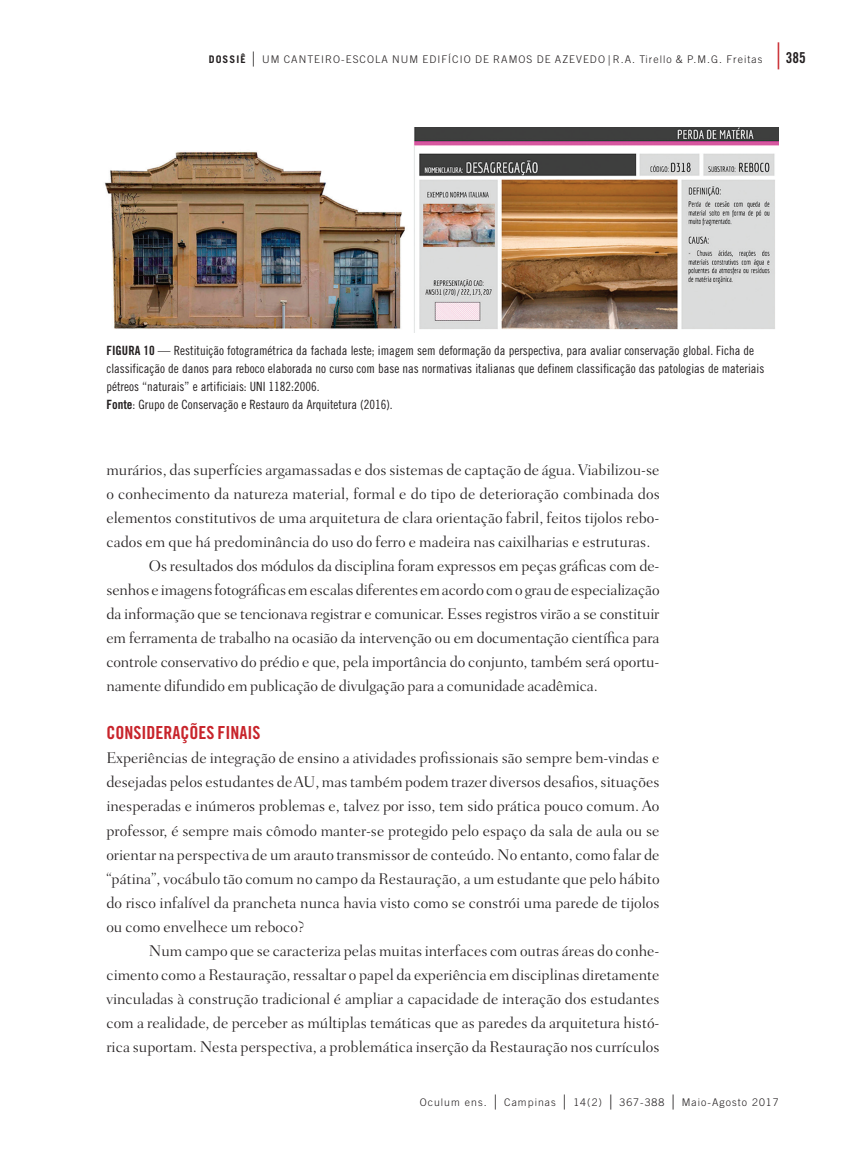
<style>
.page{position:relative;width:851px;height:1149px;background:#fff}
.page>*{position:absolute;margin:0;border:0;box-sizing:border-box;transform-origin:0 0}
.t1{font:18px "Trade Gothic Bold Cond Twenty";color:#c8242b}
.t2{font:300 15.75px/24px "Fairfield LH";letter-spacing:-.01em;color:#231f20;text-align:justify}
.t3{font:15px "Trade Gothic Bold Cond Twenty";color:#231f20}
.t4{font:12.75px/18px "Trade Gothic Cond Eighteen";color:#231f20}
.t5{font:300 10.5px "Trade Gothic";letter-spacing:.1em;color:#231f20}
.s1{font-weight:700}
.s2{font-family:"Apple Garamond";font-size:15px}
.s3{font-family:"Fairfield LH";font-weight:500}
.s4{font-family:"Apple Garamond";font-weight:300;font-size:27px;color:#c8242b}
.s5{font-family:"Trade Gothic Bold Cond Twenty"}
</style>
<div class="page">
<img style="left:104px;top:128px;width:674px;height:204px">
<p class="t5" style="left:209px;top:53px;width:555px"><span class="s1">DOSSIÊ</span> <span class="s2">|</span> UM CANTEIRO-ESCOLA NUM EDIFÍCIO DE RAMOS DE AZEVEDO <span class="s3">|</span> R.A. Tirello &amp; P.M.G. Freitas</p>
<p class="t3" style="left:771px;top:49px;width:35px"><span class="s4">|</span>385</p>
<p class="t4" style="left:106px;top:341px;width:659px"><span class="s5">FIGURA 10</span> — Restituição fotogramétrica da fachada leste; imagem sem deformação da perspectiva, para avaliar conservação global. Ficha de classificação de danos para reboco elaborada no curso com base nas normativas italianas que definem classificação das patologias de materiais pétreos “naturais” e artificiais: UNI 1182:2006.<br><span class="s5">Fonte</span>: Grupo de Conservação e Restauro da Arquitetura (2016).</p>
<p class="t2" style="left:106px;top:458px;width:554px">murários, das superfícies argamassadas e dos sistemas de captação de água. Viabilizou‑se</p>
<p class="t2" style="left:106px;top:482px;width:555px">o conhecimento da natureza material, formal e do tipo de deterioração combinada dos</p>
<p class="t2" style="left:106px;top:506px;width:554px">elementos constitutivos de uma arquitetura de clara orientação fabril, feitos tijolos rebo‑</p>
<p class="t2" style="left:106px;top:530px;width:545px">cados em que há predominância do uso do ferro e madeira nas caixilharias e estruturas.</p>
<p class="t2" style="left:149px;top:554px;width:512px">Os resultados dos módulos da disciplina foram expressos em peças gráficas com de‑</p>
<p class="t2" style="left:106px;top:578px;width:554px">senhos e imagens fotográficas em escalas diferentes em acordo com o grau de especialização</p>
<p class="t2" style="left:106px;top:602px;width:554px">da informação que se tencionava registrar e comunicar. Esses registros virão a se constituir</p>
<p class="t2" style="left:106px;top:626px;width:554px">em ferramenta de trabalho na ocasião da intervenção ou em documentação científica para</p>
<p class="t2" style="left:106px;top:650px;width:554px">controle conservativo do prédio e que, pela importância do conjunto, também será oportu‑</p>
<p class="t2" style="left:106px;top:674px;width:493px">namente difundido em publicação de divulgação para a comunidade acadêmica.</p>
<p class="t1" style="left:106px;top:721px;width:155px">CONSIDERAÇÕES FINAIS</p>
<p class="t2" style="left:106px;top:746px;width:554px">Experiências de integração de ensino a atividades profissionais são sempre bem‑vindas e desejadas pelos estudantes de AU, mas também podem trazer diversos desafios, situações inesperadas e inúmeros problemas e, talvez por isso, tem sido prática pouco comum. Ao professor, é sempre mais cômodo manter‑se protegido pelo espaço da sala de aula ou se orientar na perspectiva de um arauto transmissor de conteúdo. No entanto, como falar de “pátina”, vocábulo tão comum no campo da Restauração, a um estudante que pelo hábito do risco infalível da prancheta nunca havia visto como se constrói uma parede de tijolos ou como envelhece um reboco?</p>
<p class="t2" style="left:106px;top:938px;width:554px;text-indent:43px">Num campo que se caracteriza pelas muitas interfaces com outras áreas do conhe‑ cimento como a Restauração, ressaltar o papel da experiência em disciplinas diretamente vinculadas à construção tradicional é ampliar a capacidade de interação dos estudantes com a realidade, de perceber as múltiplas temáticas que as paredes da arquitetura histó‑ rica suportam. Nesta perspectiva, a problemática inserção da Restauração nos currículos</p>
<p class="t5" style="left:419px;top:1095px;width:360px">Oculum ens. <span class="s2">|</span> Campinas <span class="s2">|</span> 14(2) <span class="s2">|</span> 367-388 <span class="s2">|</span> Maio-Agosto 2017</p>
</div>
